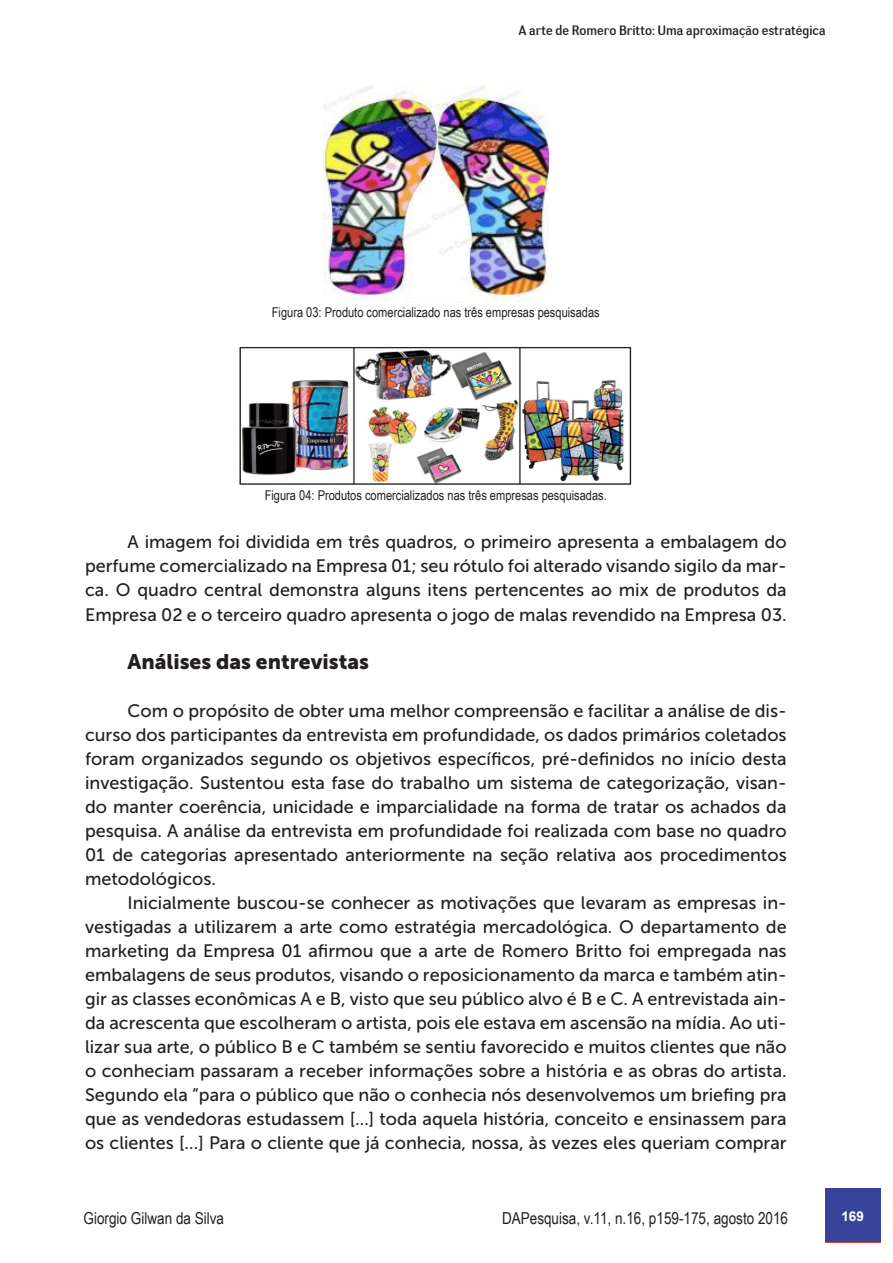
<style>
.page{position:relative;width:893px;height:1263px;background:#fff}
.page>*{position:absolute;margin:0;border:0;box-sizing:border-box;transform-origin:0 0}
.Subtítulo{font:21px "Museo Sans 900";color:#231f20}
.Corpo{font:18px/24px "Museo Sans 500";color:#231f20;text-align:justify}
.t1{font:16.5px "Arial Narrow";color:#231f20}
.Legenda{font:13.5px "Arial Narrow";color:#231f20}
.t2{font:13.5px "Negotiate Free";color:#231f20}
.t3{font:700 13.5px "Arial";color:#fff}
</style>
<div class="page">
<div style="left:826px;top:1188px;width:55px;height:54px;background:#38449c"></div>
<img style="left:323px;top:85px;width:225px;height:217px">
<img style="left:240px;top:347px;width:392px;height:138px">
<p class="t2" style="left:518px;top:22px;width:309px">A arte de Romero Britto: Uma aproximação estratégica</p>
<p class="Legenda" style="left:272px;top:303px;width:329px">Figura 03: Produto comercializado nas três empresas pesquisadas</p>
<p class="Legenda" style="left:265px;top:486px;width:344px">Figura 04: Produtos comercializados nas três empresas pesquisadas.</p>
<p class="Corpo" style="left:85px;top:530px;width:703px;text-indent:43px">A imagem foi dividida em três quadros, o primeiro apresenta a embalagem do perfume comercializado na Empresa 01; seu rótulo foi alterado visando sigilo da mar&shy;ca. O quadro central demonstra alguns itens pertencentes ao mix de produtos da Empresa 02 e o terceiro quadro apresenta o jogo de malas revendido na Empresa 03.</p>
<p class="Subtítulo" style="left:128px;top:649px;width:243px">Análises das entrevistas</p>
<p class="Corpo" style="left:85px;top:698px;width:703px;text-indent:43px">Com o propósito de obter uma melhor compreensão e facilitar a análise de dis&shy;curso dos participantes da entrevista em profundidade, os dados primários coletados foram organizados segundo os objetivos específicos, pré-definidos no início desta investigação. Sustentou esta fase do trabalho um sistema de categorização, visan&shy;do manter coerência, unicidade e imparcialidade na forma de tratar os achados da pesquisa. A análise da entrevista em profundidade foi realizada com base no quadro 01 de categorias apresentado anteriormente na seção relativa aos procedimentos metodológicos.</p>
<p class="Corpo" style="left:85px;top:890px;width:703px;text-indent:43px">Inicialmente buscou-se conhecer as motivações que levaram as empresas in&shy;vestigadas a utilizarem a arte como estratégia mercadológica. O departamento de marketing da Empresa 01 afirmou que a arte de Romero Britto foi empregada nas embalagens de seus produtos, visando o reposicionamento da marca e também atin&shy;gir as classes econômicas A e B, visto que seu público alvo é B e C. A entrevistada ain&shy;da acrescenta que escolheram o artista, pois ele estava em ascensão na mídia. Ao uti&shy;lizar sua arte, o público B e C também se sentiu favorecido e muitos clientes que não o conheciam passaram a receber informações sobre a história e as obras do artista.<br>Segundo ela “para o público que não o conhecia nós desenvolvemos um briefing pra que as vendedoras estudassem [...] toda aquela história, conceito e ensinassem para os clientes [...] Para o cliente que já conhecia, nossa, às vezes eles queriam comprar</p>
<p class="t1" style="left:84px;top:1206px;width:142px">Giorgio Gilwan da Silva</p>
<p class="t1" style="left:502px;top:1206px;width:288px">DAPesquisa, v.11, n.16, p159-175, agosto 2016</p>
<p class="t3" style="left:841px;top:1207px;width:31px">169169</p>
</div>
